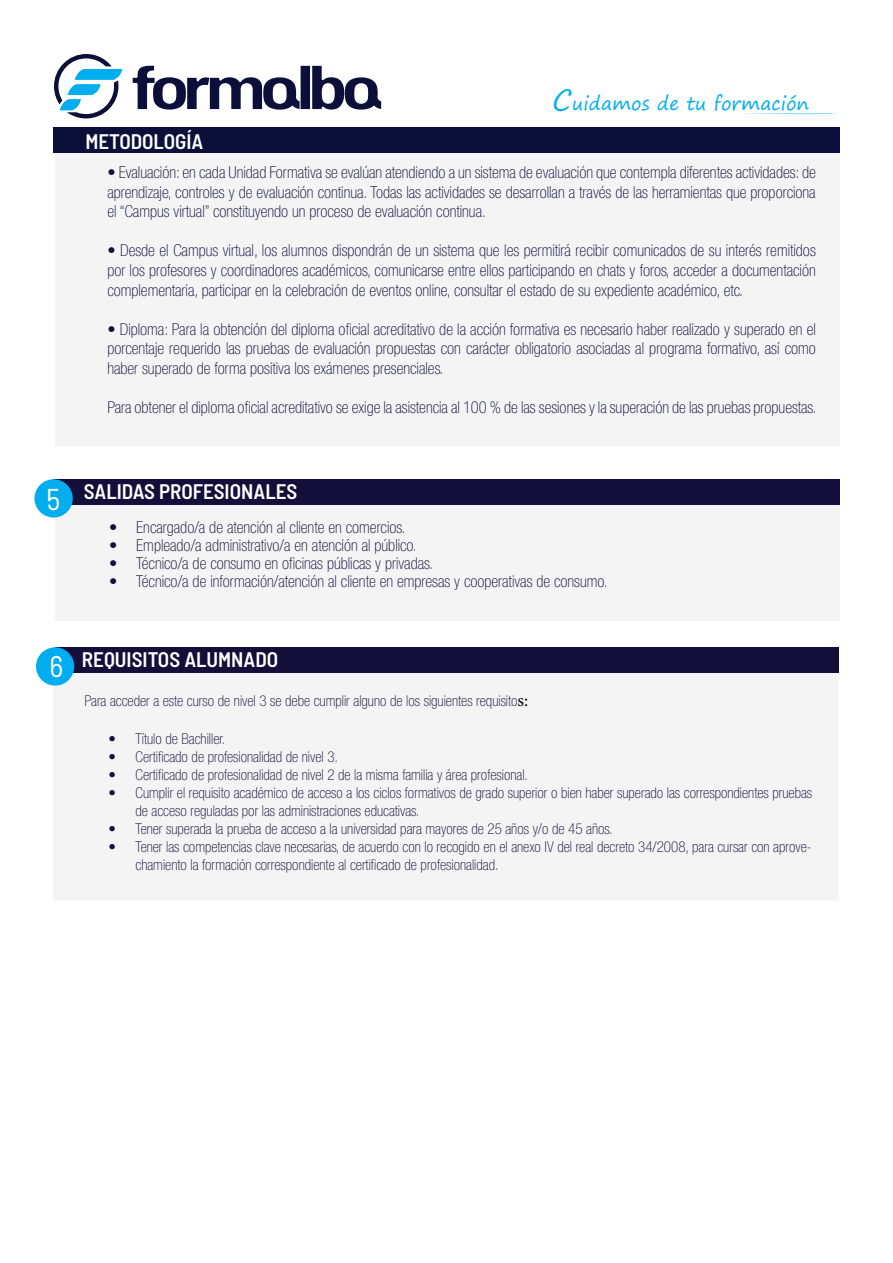
<style>
.page{position:relative;width:893px;height:1263px;background:#fff}
.page>*{position:absolute;margin:0;border:0;box-sizing:border-box;transform-origin:0 0}
.t1{font:semi-condensed 30px "Barlow";color:#fff}
.t2{font:600 semi-condensed 21px "Barlow";color:#fff}
.t3{font:18.6px "Segoe Print";color:#00aeef}
.t4{font:100 condensed 16.5px/19.5px "Helvetica Neue LT Std";color:#0b0f3a;text-align:justify}
.t5{font:100 condensed 16.5px "Helvetica Neue LT Std";color:#140e3a}
.t6{font:100 condensed 15px/18px "Helvetica Neue LT Std";color:#140e3a}
.s1{font-size:27.9px}
.s2{font-family:"Minion Pro";font-weight:400;font-stretch:normal;font-size:18px;color:#000}
</style>
<div class="page">
<svg style="left:791px;top:114px;width:24px;height:1px"></svg>
<div style="left:301px;top:66px;width:9px;height:43px;background:#0b0f3a"></div>
<svg style="left:312px;top:66px;width:69px;height:44px"></svg>
<svg style="left:133px;top:66px;width:167px;height:44px"></svg>
<svg style="left:54px;top:54px;width:68px;height:64px"></svg>
<div style="left:55px;top:142px;width:785px;height:304px;background:#f4f4f4"></div>
<div style="left:54px;top:128px;width:786px;height:25px;background:#0b0f3a"></div>
<div style="left:55px;top:497px;width:785px;height:123px;background:#f4f4f4"></div>
<div style="left:54px;top:479px;width:786px;height:26px;background:#140e3a"></div>
<div style="left:34px;top:479px;width:39px;height:38px;background:#00aeef;border-radius:50%"></div>
<div style="left:54px;top:673px;width:784px;height:227px;background:#f4f4f4"></div>
<div style="left:55px;top:647px;width:783px;height:26px;background:#140e3a"></div>
<div style="left:36px;top:647px;width:38px;height:39px;background:#00aeef;border-radius:50%"></div>
<p class="t3" style="left:552px;top:86px;width:258px"><span class="s1">C</span>uidamos de tu formación</p>
<p class="t2" style="left:85px;top:128px;width:119px">METODOLOGÍA</p>
<p class="t4" style="left:107px;top:163px;width:710px">• Evaluación: en cada Unidad Formativa se evalúan atendiendo a un sistema de evaluación que contempla diferentes actividades: de aprendizaje, controles y de evaluación continua. Todas las actividades se desarrollan a través de las herramientas que proporciona el “Campus virtual” constituyendo un proceso de evaluación continua.</p>
<p class="t4" style="left:107px;top:241px;width:710px">• Desde el Campus virtual, los alumnos dispondrán de un sistema que les permitirá recibir comunicados de su interés remitidos por los profesores y coordinadores académicos, comunicarse entre ellos participando en chats y foros, acceder a documentación complementaria, participar en la celebración de eventos online, consultar el estado de su expediente académico, etc.</p>
<p class="t4" style="left:107px;top:319px;width:710px">• Diploma: Para la obtención del diploma oficial acreditativo de la acción formativa es necesario haber realizado y superado en el porcentaje requerido las pruebas de evaluación propuestas con carácter obligatorio asociadas al programa formativo, así como haber superado de forma positiva los exámenes presenciales.</p>
<p class="t4" style="left:107px;top:397px;width:711px">Para obtener el diploma oficial acreditativo se exige la asistencia al 100 % de las sesiones y la superación de las pruebas propuestas.</p>
<p class="t1" style="left:46px;top:478px;width:15px">5</p>
<p class="t2" style="left:84px;top:479px;width:215px">SALIDAS PROFESIONALES</p>
<p class="t5" style="left:109px;top:518px;width:298px">• Encargado/a de atención al cliente en comercios.</p>
<p class="t5" style="left:109px;top:536px;width:309px">• Empleado/a administrativo/a en atención al público.</p>
<p class="t5" style="left:109px;top:554px;width:325px">• Técnico/a de consumo en oficinas públicas y privadas.</p>
<p class="t5" style="left:109px;top:572px;width:500px">• Técnico/a de información/atención al cliente en empresas y cooperativas de consumo.</p>
<p class="t1" style="left:49px;top:644px;width:15px">6</p>
<p class="t2" style="left:82px;top:647px;width:198px">REQUISITOS ALUMNADO</p>
<p class="t6" style="left:85px;top:692px;width:445px">Para acceder a este curso de nivel 3 se debe cumplir alguno de los siguientes requisito<span class="s2">s:</span></p>
<p class="t6" style="left:109px;top:730px;width:118px">• Título de Bachiller.</p>
<p class="t6" style="left:109px;top:748px;width:231px">• Certificado de profesionalidad de nivel 3.</p>
<p class="t6" style="left:109px;top:766px;width:421px">• Certificado de profesionalidad de nivel 2 de la misma familia y área profesional.</p>
<p class="t6" style="left:136px;top:784px;width:678px;text-indent:-27px">• Cumplir el requisito académico de acceso a los ciclos formativos de grado superior o bien haber superado las correspondientes pruebas de acceso reguladas por las administraciones educativas.</p>
<p class="t6" style="left:109px;top:820px;width:506px">• Tener superada la prueba de acceso a la universidad para mayores de 25 años y/o de 45 años.</p>
<p class="t6" style="left:136px;top:838px;width:678px;text-indent:-27px">• Tener las competencias clave necesarias, de acuerdo con lo recogido en el anexo IV del real decreto 34/2008, para cursar con aprove&shy;chamiento la formación correspondiente al certificado de profesionalidad.</p>
</div>
